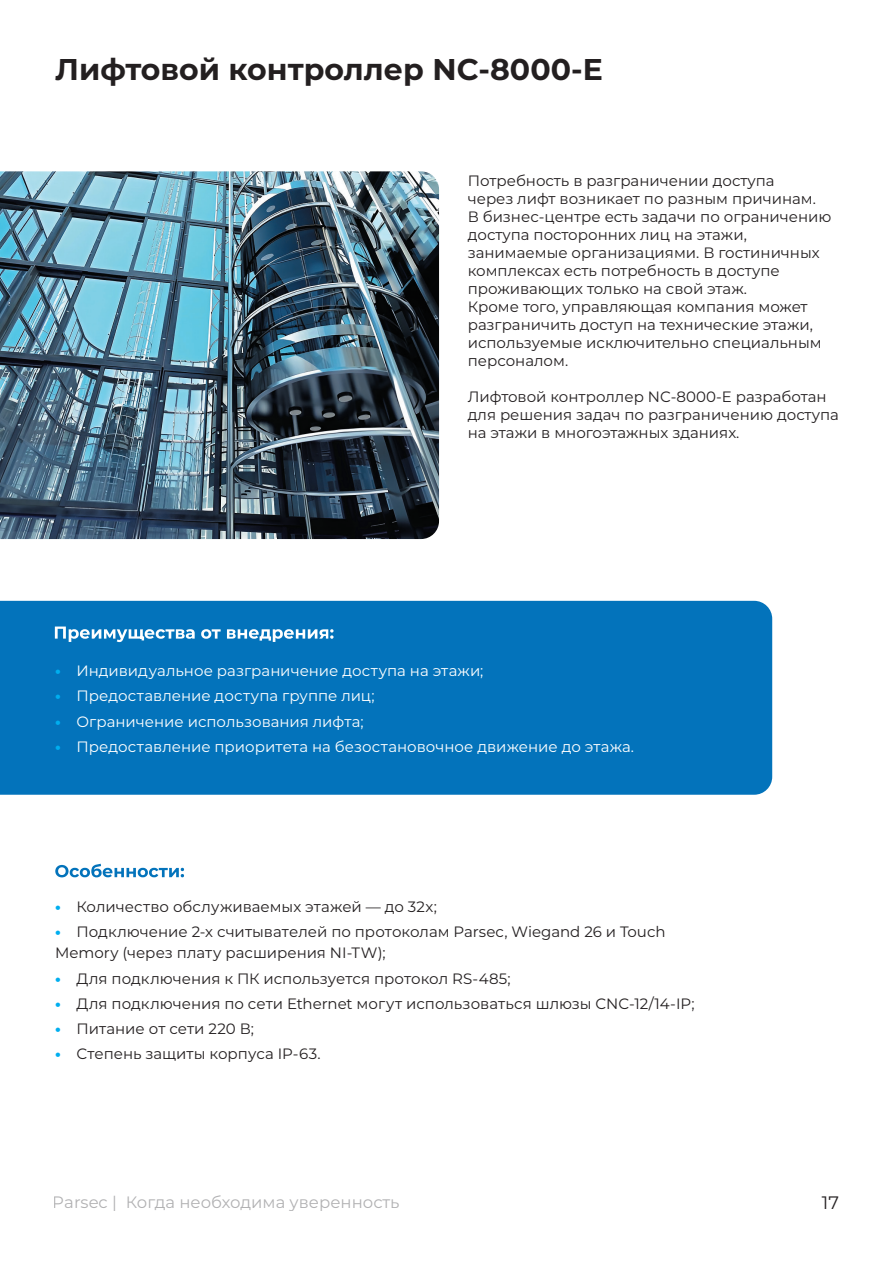
<style>
.page{position:relative;width:893px;height:1263px;background:#fff}
.page>*{position:absolute;margin:0;border:0;box-sizing:border-box;transform-origin:0 0}
.Заголовок{font:700 30px "Montserrat";color:#231f20}
.t1{font:18px "Montserrat";color:#231f20}
.t2{font:16.5px "Montserrat";color:#636366}
.t3{font:15px/18px "Montserrat";color:#231f20}
.t4{font:15px "Montserrat";color:#fff}
.s1{font-weight:800;color:#00aeef}
</style>
<div class="page">
<div style="left:0;top:601px;width:772px;height:194px;background:#0373bb"></div>
<svg style="left:55px;top:626px;width:278px;height:16px"></svg>
<svg style="left:55px;top:864px;width:129px;height:13px"></svg>
<img style="left:0;top:171px;width:439px;height:368px">
<p class="Заголовок" style="left:55px;top:48px;width:549px">Лифтовой контроллер NC-8000-E</p>
<p class="t3" style="left:468px;top:171px;width:350px">Потребность в разграничении доступа через лифт возникает по разным причинам.</p>
<p class="t3" style="left:468px;top:207px;width:365px">В бизнес-центре есть задачи по ограничению доступа посторонних лиц на этажи, занимаемые организациями. В гостиничных комплексах есть потребность в доступе проживающих только на свой этаж.</p>
<p class="t3" style="left:468px;top:297px;width:355px">Кроме того, управляющая компания может разграничить доступ на технические этажи, используемые исключительно специальным персоналом.</p>
<p class="t3" style="left:468px;top:387px;width:373px">Лифтовой контроллер NC-8000-E разработан для решения задач по разграничению доступа на этажи в многоэтажных зданиях.</p>
<p class="t4" style="left:55px;top:660px;width:430px"><span class="s1">•</span> Индивидуальное разграничение доступа на этажи;</p>
<p class="t4" style="left:55px;top:686px;width:321px"><span class="s1">•</span> Предоставление доступа группе лиц;</p>
<p class="t4" style="left:55px;top:711px;width:310px"><span class="s1">•</span> Ограничение использования лифта;</p>
<p class="t4" style="left:55px;top:736px;width:580px"><span class="s1">•</span> Предоставление приоритета на безостановочное движение до этажа.</p>
<p class="t3" style="left:55px;top:897px;width:383px"><span class="s1">•</span> Количество обслуживаемых этажей — до 32х;</p>
<p class="t3" style="left:55px;top:921px;width:612px;line-height:21px"><span class="s1">•</span> Подключение 2-х считывателей по протоколам Parsec, Wiegand 26 и Touch<br>Memory (через плату расширения NI-TW);</p>
<p class="t3" style="left:55px;top:969px;width:457px"><span class="s1">•</span> Для подключения к ПК используется протокол RS-485;</p>
<p class="t3" style="left:55px;top:994px;width:641px"><span class="s1">•</span> Для подключения по сети Ethernet могут использоваться шлюзы CNC-12/14-IP;</p>
<p class="t3" style="left:55px;top:1019px;width:200px"><span class="s1">•</span> Питание от сети 220 В;</p>
<p class="t3" style="left:55px;top:1044px;width:267px"><span class="s1">•</span> Степень защиты корпуса IP-63.</p>
<p class="t2" style="left:53px;top:1190px;width:348px">Parsec | Когда необходима уверенность</p>
<p class="t1" style="left:822px;top:1190px;width:19px">17</p>
</div>
